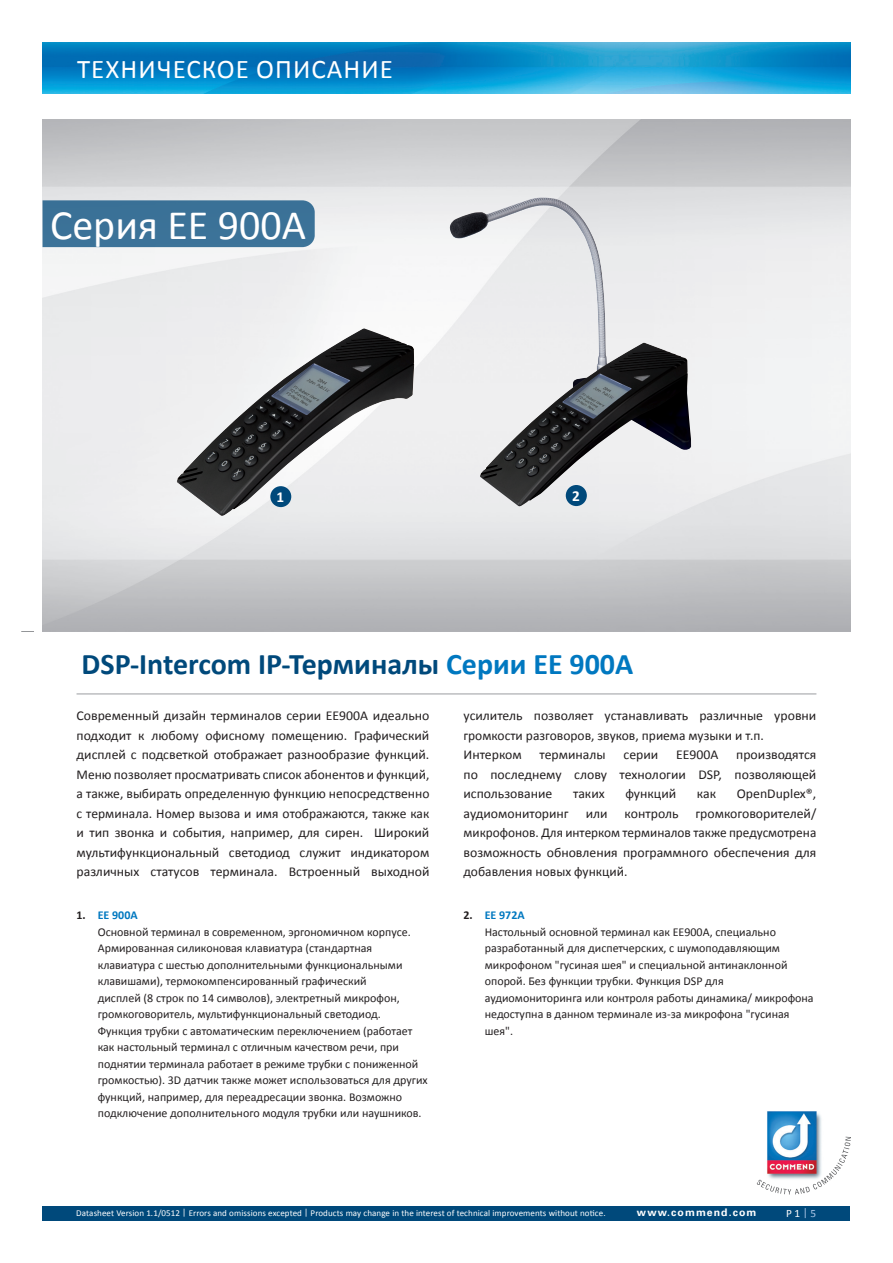
<style>
.page{position:relative;width:893px;height:1263px;background:#fff}
.page>*{position:absolute;margin:0;border:0;box-sizing:border-box;transform-origin:0 0}
.t1{font:42px "Calibri";color:#fff}
.t2{font:700 30px "Calibri";color:#00497b}
.t3{font:27px "Calibri";letter-spacing:.04em;color:#fff}
.t4{font:700 15.3px "Calibri";color:#fff}
.t5{font:13.5px/19.5px "Calibri";color:#231f20;text-align:justify}
.t6{font:12px/16.5px "Calibri";color:#231f20}
.t7{font:11.25px "Calibri";color:#fff}
.t8{font:700 10.5px "Univers Com 65";letter-spacing:.1em;color:#fff}
.t9{font:9px "Calibri";letter-spacing:.01em;color:#fff}
.s1{color:#0078c0}
.s2{font-weight:700}
.s3{font-weight:700;color:#0078c0}
.s4{color:#adc7e7}
</style>
<div class="page">
<img style="left:43px;top:43px;width:807px;height:51px">
<hr style="left:77px;top:693px;width:739px;height:2px;background:#bcbdc0">
<div style="left:43px;top:1205px;width:807px;height:15px;background:#00497b"></div>
<img style="left:767px;top:1111px;width:55px;height:26px">
<svg style="left:756px;top:1137px;width:94px;height:57px"></svg>
<div style="left:43px;top:200px;width:272px;height:47px;background:#3b7298"></div>
<img style="left:158px;top:306px;width:267px;height:217px">
<img style="left:449px;top:197px;width:242px;height:310px">
<div style="left:270px;top:486px;width:21px;height:21px;background:#00497b;border-radius:50%"></div>
<div style="left:566px;top:485px;width:21px;height:21px;background:#00497b;border-radius:50%"></div>
<svg style="left:21px;top:631px;width:13px;height:1px"></svg>
<h3 class="t3" style="left:77px;top:52px;width:317px">Техническое описание</h3>
<h1 class="t1" style="left:50px;top:199px;width:258px">Серия EE 900A</h1>
<p class="t4" style="left:276px;top:487px;width:9px">1</p>
<p class="t4" style="left:572px;top:486px;width:9px">2</p>
<h2 class="t2" style="left:82px;top:645px;width:553px">DSP-Intercom IP-Терминалы <span class="s1">Серии EE 900A</span></h2>
<p class="t5" style="left:77px;top:706px;width:354px">Современный дизайн терминалов серии EE900A идеально подходит к любому офисному помещению. Графический дисплей с подсветкой отображает разнообразие функций.<br>Меню позволяет просматривать список абонентов и функций, а также, выбирать определенную функцию непосредственно с терминала. Номер вызова и имя отображаются, также как и тип звонка и события, например, для сирен. Широкий мультифункциональный светодиод служит индикатором различных статусов терминала. Встроенный выходной</p>
<p class="t5" style="left:463px;top:706px;width:354px;text-align:left">усилитель позволяет устанавливать различные уровни громкости разговоров, звуков, приема музыки и т.п.<br>Интерком</p>
<p class="t5" style="left:540px;top:745px;width:68px">терминалы</p>
<p class="t5" style="left:623px;top:745px;width:36px">серии</p>
<p class="t5" style="left:676px;top:745px;width:44px">EE900А</p>
<p class="t5" style="left:463px;top:745px;width:354px;text-indent:273px">производятся по последнему слову технологии DSP, позволяющей использование</p>
<p class="t5" style="left:573px;top:784px;width:33px">таких</p>
<p class="t5" style="left:625px;top:784px;width:52px">функций</p>
<p class="t5" style="left:697px;top:784px;width:21px">как</p>
<p class="t5" style="left:737px;top:784px;width:81px">OpenDuplex®,</p>
<p class="t5" style="left:463px;top:804px;width:354px;text-indent:232px">громкоговорителей/ микрофонов. Для интерком терминалов также предусмотрена возможность обновления программного обеспечения для добавления новых функций.</p>
<p class="t5" style="left:463px;top:804px;width:107px">аудиомониторинг</p>
<p class="t5" style="left:586px;top:804px;width:23px">или</p>
<p class="t5" style="left:625px;top:804px;width:55px">контроль</p>
<p class="t6" style="left:98px;top:907px;width:331px;text-indent:-21px"><span class="s2">1.</span> <span class="s3">EE 900A<br></span>Основной терминал в современном, эргономичном корпусе.<br>Армированная силиконовая клавиатура (стандартная клавиатура с шестью дополнительными функциональными клавишами), термокомпенсированный графический<br>дисплей (8 строк по 14 символов), электретный микрофон, громкоговоритель, мультифункциональный светодиод.<br>Функция трубки с автоматическим переключением (работает как настольный терминал с отличным качеством речи, при поднятии терминала работает в режиме трубки с пониженной громкостью). 3D датчик также может использоваться для других функций, например, для переадресации звонка. Возможно подключение дополнительного модуля трубки или наушников.</p>
<p class="t6" style="left:485px;top:907px;width:330px;text-indent:-21px"><span class="s2">2.</span> <span class="s3">EE 972A<br></span>Настольный основной терминал как ЕЕ900А, специально разработанный для диспетчерских, с шумоподавляющим микрофоном "гусиная шея" и специальной антинаклонной опорой. Без функции трубки. Функция DSP для аудиомониторинга или контроля работы динамика/ микрофона недоступна в данном терминале из-за микрофона "гусиная шея".</p>
<p class="t9" style="left:76px;top:1207px;width:531px">Datasheet Version 1.1/0512 | Errors and omissions excepted | Products may change in the interest of technical improvements without notice.</p>
<p class="t7" style="left:786px;top:1206px;width:32px">P 1<span class="s4">| 5</span></p>
<p class="t8" style="left:637px;top:1206px;width:121px">www.commend.com</p>
</div>
